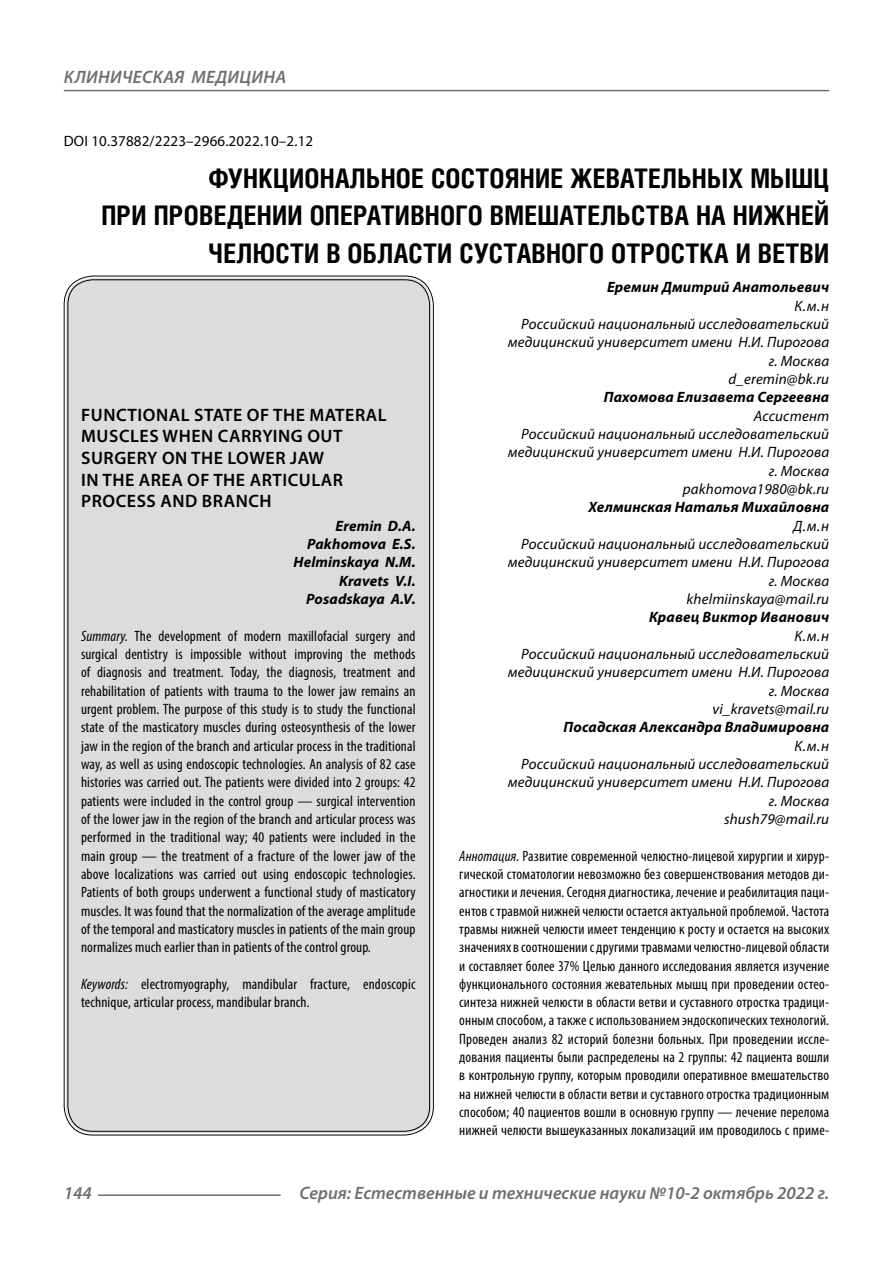
<style>
.page{position:relative;width:893px;height:1263px;background:#fff}
.page>*{position:absolute;margin:0;border:0;box-sizing:border-box;transform-origin:0 0}
.Header{font:700 27px/37.5px "Helios Cond C";letter-spacing:.01em;color:#000;text-align:right}
.Header-eng{font:600 18px/21.6px "Myriad Pro";letter-spacing:.03em;color:#000}
.t1{font:italic 600 18px "Myriad Pro";color:#6e6e6e}
.Annotation-eng{font:condensed 15px/18.3px "Myriad Pro";letter-spacing:.01em;color:#000;text-align:justify}
.Annotation-rus{font:condensed 15px/18.3px "Myriad Pro";letter-spacing:.01em;color:#000;text-align:justify}
.Author-doc{font:italic 15px/18.3px "Myriad Pro";letter-spacing:.01em;color:#000;text-align:right}
.Author{font:italic 700 15px "Myriad Pro";letter-spacing:.01em;color:#000}
.Author-email{font:italic 15px "Myriad Pro";letter-spacing:.01em;color:#000}
.Author-eng{font:italic 700 15px "Myriad Pro";letter-spacing:.01em;color:#000}
.DOI{font:15px "Myriad Pro";letter-spacing:.01em;color:#000}
.s1{font-style:italic}
</style>
<div class="page">
<div style="left:66px;top:278px;width:365px;height:855px;background:#dcdcdc;border-radius:27px"></div>
<hr style="left:98px;top:1194px;width:183px;height:2px;background:#6e6e6e">
<hr style="left:64px;top:90px;width:765px;height:1px;background:#6e6e6e">
<p class="t1" style="left:64px;top:66px;width:23px">Клиническая</p>
<p class="t1" style="left:191px;top:66px;width:13px">меди</p>
<p class="t1" style="left:240px;top:66px;width:25px">цина</p>
<p class="DOI" style="left:64px;top:132px;width:251px">DOI 10.37882/2223–2966.2022.10–2.12</p>
<p class="Header" style="left:101px;top:159px;width:729px">ФУНКЦИОНАЛЬНОЕ СОСТОЯНИЕ ЖЕВАТЕЛЬНЫХ МЫШЦ<br>ПРИ ПРОВЕДЕНИИ ОПЕРАТИВНОГО ВМЕШАТЕЛЬСТВА НА НИЖНЕЙ<br>ЧЕЛЮСТИ В ОБЛАСТИ СУСТАВНОГО ОТРОСТКА И ВЕТВИ</p>
<p class="Author" style="left:607px;top:278px;width:224px">Еремин Дмитрий Анатольевич</p>
<p class="Author-doc" style="left:795px;top:296px;width:36px">К.м.н</p>
<p class="Author-doc" style="left:508px;top:315px;width:323px">Российский национальный исследовательский медицинский университет имени Н.И. Пирогова</p>
<p class="Author-doc" style="left:769px;top:351px;width:62px">г. Москва</p>
<p class="Author-email" style="left:728px;top:370px;width:102px">d_eremin@bk.ru</p>
<p class="Author" style="left:604px;top:388px;width:227px">Пахомова Елизавета Сергеевна</p>
<p class="Author-doc" style="left:754px;top:406px;width:77px">Ассистент</p>
<p class="Author-doc" style="left:508px;top:425px;width:323px">Российский национальный исследовательский медицинский университет имени Н.И. Пирогова</p>
<p class="Author-doc" style="left:769px;top:461px;width:62px">г. Москва</p>
<p class="Author-email" style="left:683px;top:480px;width:148px">pakhomova1980@bk.ru</p>
<p class="Author" style="left:589px;top:498px;width:242px">Хелминская Наталья Михайловна</p>
<p class="Author-doc" style="left:793px;top:516px;width:37px">Д.м.н</p>
<p class="Author-doc" style="left:508px;top:535px;width:323px">Российский национальный исследовательский медицинский университет имени Н.И. Пирогова</p>
<p class="Author-doc" style="left:769px;top:571px;width:62px">г. Москва</p>
<p class="Author-email" style="left:686px;top:590px;width:144px">khelmiinskaya@mail.ru</p>
<p class="Author" style="left:649px;top:607px;width:182px">Кравец Виктор Иванович</p>
<p class="Author-doc" style="left:795px;top:626px;width:36px">К.м.н</p>
<p class="Author-doc" style="left:508px;top:644px;width:323px">Российский национальный исследовательский медицинский университет имени Н.И. Пирогова</p>
<p class="Author-doc" style="left:769px;top:681px;width:62px">г. Москва</p>
<p class="Author-email" style="left:712px;top:700px;width:118px">vi_kravets@mail.ru</p>
<p class="Author" style="left:564px;top:717px;width:267px">Посадская Александра Владимировна</p>
<p class="Author-doc" style="left:795px;top:736px;width:36px">К.м.н</p>
<p class="Author-doc" style="left:508px;top:754px;width:323px">Российский национальный исследовательский медицинский университет имени Н.И. Пирогова</p>
<p class="Author-doc" style="left:769px;top:791px;width:62px">г. Москва</p>
<p class="Author-email" style="left:724px;top:810px;width:107px">shush79@mail.ru</p>
<p class="Annotation-rus" style="left:459px;top:846px;width:371px"><span class="s1">Аннотация.</span> Развитие современной челюстно-лицевой хирургии и хирур&shy;гической стоматологии невозможно без совершенствования методов ди&shy;агностики и лечения. Сегодня диагностика, лечение и реабилитация паци&shy;ентов с травмой нижней челюсти остается актуальной проблемой. Частота травмы нижней челюсти имеет тенденцию к росту и остается на высоких значениях в соотношении с другими травмами челюстно-лицевой области и составляет более 37% Целью данного исследования является изучение функционального состояния жевательных мышц при проведении остео&shy;синтеза нижней челюсти в области ветви и суставного отростка традици&shy;онным способом, а также с использованием эндоскопических технологий.<br>Проведен анализ 82 историй болезни больных. При проведении иссле&shy;дования пациенты были распределены на 2 группы: 42 пациента вошли в контрольную группу, которым проводили оперативное вмешательство на нижней челюсти в области ветви и суставного отростка традиционным способом; 40 пациентов вошли в основную группу — лечение перелома нижней челюсти вышеуказанных локализаций им проводилось с приме-</p>
<p class="Header-eng" style="left:81px;top:403px;width:307px">FUNCTIONAL STATE OF THE MATERAL<br>MUSCLES WHEN CARRYING OUT<br>SURGERY ON THE LOWER JAW<br>IN THE AREA OF THE ARTICULAR<br>PROCESS AND BRANCH</p>
<p class="Author-eng" style="left:335px;top:516px;width:82px">Eremin D.A.</p>
<p class="Author-eng" style="left:307px;top:534px;width:110px">Pakhomova E.S.</p>
<p class="Author-eng" style="left:294px;top:552px;width:123px">Helminskaya N.M.</p>
<p class="Author-eng" style="left:339px;top:571px;width:78px">Kravets V.I.</p>
<p class="Author-eng" style="left:306px;top:589px;width:111px">Posadskaya A.V.</p>
<p class="Annotation-eng" style="left:81px;top:626px;width:336px"><span class="s1">Summary.</span> The development of modern maxillofacial surgery and surgical dentistry is impossible without improving the methods of diagnosis and treatment. Today, the diagnosis, treatment and rehabilitation of patients with trauma to the lower jaw remains an urgent problem. The purpose of this study is to study the functional state of the masticatory muscles during osteosynthesis of the lower jaw in the region of the branch and articular process in the traditional way, as well as using endoscopic technologies. An analysis of 82 case histories was carried out. The patients were divided into 2 groups: 42 patients were included in the control group — surgical intervention of the lower jaw in the region of the branch and articular process was performed in the traditional way; 40 patients were included in the main group — the treatment of a fracture of the lower jaw of the above localizations was carried out using endoscopic technologies.<br>Patients of both groups underwent a functional study of masticatory muscles. It was found that the normalization of the average amplitude of the temporal and masticatory muscles in patients of the main group normalizes much earlier than in patients of the control group.</p>
<p class="Annotation-eng" style="left:81px;top:974px;width:336px"><span class="s1">Keywords:</span> electromyography, mandibular fracture, endoscopic technique, articular process, mandibular branch.</p>
<p class="t1" style="left:64px;top:1182px;width:30px">144</p>
<p class="t1" style="left:299px;top:1182px;width:531px">Серия: Естественные и технические науки №10-2 октябрь 2022 г.</p>
</div>
